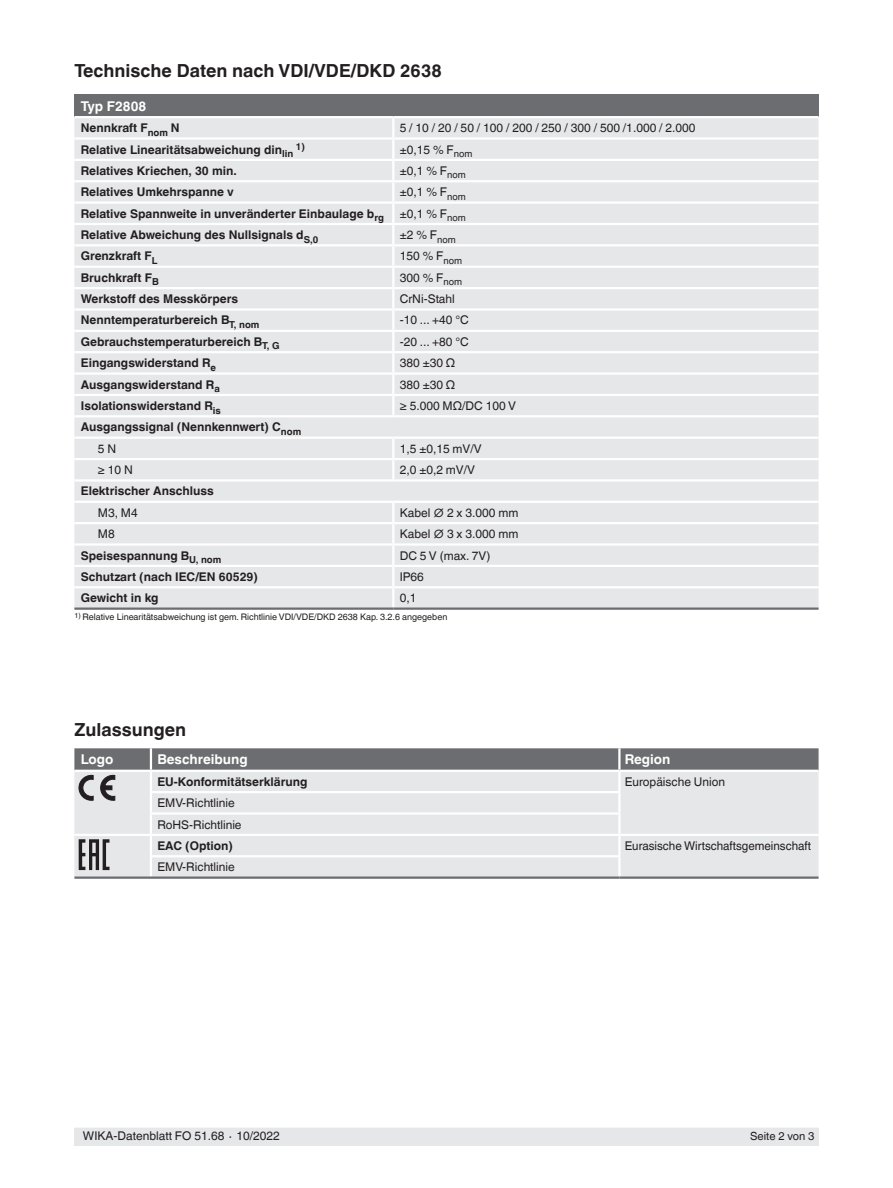
<style>
.page{position:relative;width:893px;height:1188px;background:#fff}
.page>*{position:absolute;margin:0;border:0;box-sizing:border-box;transform-origin:0 0}
.Subheadline1{font:700 18px "Helvetica World";color:#231f20}
.Tables_-_Headline{font:700 13.5px "Helvetica World";color:#fff}
.Tables_-_Running_tex{font:700 12px "Helvetica World";color:#231f20}
.Tables_-_Running_tex-2{font:12px "Helvetica World";color:#231f20}
.t1{font:11.25px "Helvetica World";color:#231f20}
.Tables_-_Running_tex-3{font:700 9.6px "Helvetica World";color:#231f20}
.Footnotes{font:9px "Helvetica World";color:#231f20}
.s1{font-size:11.25px}
</style>
<div class="page">
<div style="left:74px;top:1128px;width:745px;height:17px;background:#e6e7e9"></div>
<div style="left:74px;top:95px;width:745px;height:22px;background:#6c6d70"></div>
<div style="left:74px;top:118px;width:745px;height:490px;background:#e6e7e9"></div>
<hr style="left:74px;top:137px;width:319px;height:3px;background:#fff">
<hr style="left:74px;top:159px;width:319px;height:2px;background:#fff">
<hr style="left:74px;top:180px;width:319px;height:2px;background:#fff">
<hr style="left:74px;top:201px;width:319px;height:3px;background:#fff">
<hr style="left:74px;top:223px;width:319px;height:2px;background:#fff">
<hr style="left:74px;top:244px;width:319px;height:2px;background:#fff">
<hr style="left:74px;top:266px;width:319px;height:2px;background:#fff">
<hr style="left:74px;top:287px;width:319px;height:2px;background:#fff">
<hr style="left:74px;top:308px;width:319px;height:3px;background:#fff">
<hr style="left:74px;top:330px;width:319px;height:2px;background:#fff">
<hr style="left:74px;top:351px;width:319px;height:2px;background:#fff">
<hr style="left:74px;top:372px;width:319px;height:3px;background:#fff">
<hr style="left:74px;top:394px;width:319px;height:2px;background:#fff">
<hr style="left:74px;top:458px;width:319px;height:2px;background:#fff">
<hr style="left:74px;top:522px;width:319px;height:2px;background:#fff">
<hr style="left:74px;top:543px;width:319px;height:3px;background:#fff">
<hr style="left:74px;top:565px;width:319px;height:2px;background:#fff">
<hr style="left:74px;top:586px;width:319px;height:2px;background:#fff">
<svg style="left:392px;top:118px;width:2px;height:126px"></svg>
<hr style="left:392px;top:246px;width:2px;height:20px;background:#fff">
<svg style="left:392px;top:268px;width:2px;height:147px"></svg>
<svg style="left:392px;top:439px;width:2px;height:40px"></svg>
<svg style="left:392px;top:503px;width:2px;height:83px"></svg>
<hr style="left:392px;top:588px;width:2px;height:20px;background:#fff">
<hr style="left:393px;top:137px;width:426px;height:3px;background:#fff">
<hr style="left:393px;top:159px;width:426px;height:2px;background:#fff">
<hr style="left:393px;top:180px;width:426px;height:2px;background:#fff">
<hr style="left:393px;top:201px;width:426px;height:3px;background:#fff">
<hr style="left:393px;top:223px;width:426px;height:2px;background:#fff">
<hr style="left:393px;top:244px;width:426px;height:2px;background:#fff">
<hr style="left:393px;top:266px;width:426px;height:2px;background:#fff">
<hr style="left:393px;top:287px;width:426px;height:2px;background:#fff">
<hr style="left:393px;top:308px;width:426px;height:3px;background:#fff">
<hr style="left:393px;top:330px;width:426px;height:2px;background:#fff">
<hr style="left:393px;top:351px;width:426px;height:2px;background:#fff">
<hr style="left:393px;top:372px;width:426px;height:3px;background:#fff">
<hr style="left:393px;top:394px;width:426px;height:2px;background:#fff">
<hr style="left:393px;top:458px;width:426px;height:2px;background:#fff">
<hr style="left:393px;top:522px;width:426px;height:2px;background:#fff">
<hr style="left:393px;top:543px;width:426px;height:3px;background:#fff">
<hr style="left:393px;top:565px;width:426px;height:2px;background:#fff">
<hr style="left:393px;top:586px;width:426px;height:2px;background:#fff">
<hr style="left:74px;top:116px;width:319px;height:2px;background:#fff">
<hr style="left:393px;top:116px;width:426px;height:2px;background:#fff">
<hr style="left:74px;top:608px;width:319px;height:2px;background:#6c6d70">
<hr style="left:393px;top:608px;width:426px;height:2px;background:#6c6d70">
<hr style="left:74px;top:415px;width:319px;height:2px;background:#fff">
<hr style="left:393px;top:415px;width:426px;height:2px;background:#fff">
<hr style="left:74px;top:437px;width:319px;height:2px;background:#fff">
<hr style="left:393px;top:437px;width:426px;height:2px;background:#fff">
<hr style="left:74px;top:479px;width:319px;height:3px;background:#fff">
<hr style="left:393px;top:479px;width:426px;height:3px;background:#fff">
<hr style="left:74px;top:501px;width:319px;height:2px;background:#fff">
<hr style="left:393px;top:501px;width:426px;height:2px;background:#fff">
<svg style="left:74px;top:870px;width:745px;height:7px;background:#dddee0"></svg>
<hr style="left:150px;top:857px;width:2px;height:20px;background:#fff">
<hr style="left:618px;top:857px;width:2px;height:20px;background:#fff">
<hr style="left:74px;top:877px;width:77px;height:2px;background:#6c6d70">
<hr style="left:619px;top:877px;width:200px;height:2px;background:#6c6d70">
<hr style="left:151px;top:877px;width:468px;height:2px;background:#6c6d70">
<svg style="left:74px;top:748px;width:745px;height:122px;background:#d0d1d3"></svg>
<p class="Subheadline1" style="left:74px;top:60px;width:369px">Technische Daten nach VDI/VDE/DKD 2638</p>
<p class="Tables_-_Headline" style="left:81px;top:98px;width:67px">Typ F2808</p>
<p class="Tables_-_Running_tex" style="left:81px;top:121px;width:100px">Nennkraft F<sub>nom</sub> N</p>
<p class="Tables_-_Running_tex-2" style="left:400px;top:121px;width:297px">5 / 10 / 20 / 50 / 100 / 200 / 250 / 300 / 500 /1.000 / 2.000</p>
<p class="Tables_-_Running_tex" style="left:81px;top:142px;width:214px">Relative Linearitätsabweichung din<sub>lin</sub></p>
<p class="Tables_-_Running_tex-3" style="left:296px;top:141px;width:11px">1)</p>
<p class="Tables_-_Running_tex-2" style="left:400px;top:142px;width:74px">±0,15 % F<sub>nom</sub></p>
<p class="Tables_-_Running_tex" style="left:81px;top:164px;width:157px">Relatives Kriechen, 30 min.</p>
<p class="Tables_-_Running_tex-2" style="left:400px;top:164px;width:68px">±0,1 % F<sub>nom</sub></p>
<p class="Tables_-_Running_tex" style="left:81px;top:185px;width:154px">Relatives Umkehrspanne v</p>
<p class="Tables_-_Running_tex-2" style="left:400px;top:185px;width:68px">±0,1 % F<sub>nom</sub></p>
<p class="Tables_-_Running_tex" style="left:81px;top:206px;width:305px">Relative Spannweite in unveränderter Einbaulage b<sub>rg</sub></p>
<p class="Tables_-_Running_tex-2" style="left:400px;top:206px;width:68px">±0,1 % F<sub>nom</sub></p>
<p class="Tables_-_Running_tex" style="left:81px;top:228px;width:239px">Relative Abweichung des Nullsignals d<sub>S,0</sub></p>
<p class="Tables_-_Running_tex-2" style="left:400px;top:228px;width:58px">±2 % F<sub>nom</sub></p>
<p class="Tables_-_Running_tex" style="left:81px;top:249px;width:78px">Grenzkraft F<sub>L</sub></p>
<p class="Tables_-_Running_tex-2" style="left:400px;top:249px;width:64px">150 % F<sub>nom</sub></p>
<p class="Tables_-_Running_tex" style="left:81px;top:271px;width:80px">Bruchkraft F<sub>B</sub></p>
<p class="Tables_-_Running_tex-2" style="left:400px;top:271px;width:64px">300 % F<sub>nom</sub></p>
<p class="Tables_-_Running_tex" style="left:81px;top:292px;width:159px">Werkstoff des Messkörpers</p>
<p class="Tables_-_Running_tex-2" style="left:400px;top:292px;width:57px">CrNi-Stahl</p>
<p class="Tables_-_Running_tex" style="left:81px;top:313px;width:180px">Nenntemperaturbereich B<sub>T,</sub> <sub>nom</sub></p>
<p class="Tables_-_Running_tex-2" style="left:400px;top:313px;width:71px">-10 ... +40 °C</p>
<p class="Tables_-_Running_tex" style="left:81px;top:335px;width:200px">Gebrauchstemperaturbereich B<sub>T,</sub> <sub>G</sub></p>
<p class="Tables_-_Running_tex-2" style="left:400px;top:335px;width:71px">-20 ... +80 °C</p>
<p class="Tables_-_Running_tex" style="left:81px;top:356px;width:137px">Eingangswiderstand R<sub>e</sub></p>
<p class="Tables_-_Running_tex-2" style="left:400px;top:356px;width:57px">380 ±30 Ω</p>
<p class="Tables_-_Running_tex" style="left:81px;top:377px;width:141px">Ausgangswiderstand R<sub>a</sub></p>
<p class="Tables_-_Running_tex-2" style="left:400px;top:377px;width:57px">380 ±30 Ω</p>
<p class="Tables_-_Running_tex" style="left:81px;top:399px;width:142px">Isolationswiderstand R<sub>is</sub></p>
<p class="Tables_-_Running_tex-2" style="left:400px;top:399px;width:118px">≥ 5.000 MΩ/DC 100 V</p>
<p class="Tables_-_Running_tex" style="left:81px;top:420px;width:222px">Ausgangssignal (Nennkennwert) C<sub>nom</sub></p>
<p class="Tables_-_Running_tex-2" style="left:98px;top:442px;width:20px">5 N</p>
<p class="Tables_-_Running_tex-2" style="left:400px;top:442px;width:83px">1,5 ±0,15 mV/V</p>
<p class="Tables_-_Running_tex-2" style="left:98px;top:463px;width:37px">≥ 10 N</p>
<p class="Tables_-_Running_tex-2" style="left:400px;top:463px;width:77px">2,0 ±0,2 mV/V</p>
<p class="Tables_-_Running_tex" style="left:81px;top:484px;width:134px">Elektrischer Anschluss</p>
<p class="Tables_-_Running_tex-2" style="left:98px;top:506px;width:42px">M3, M4</p>
<p class="Tables_-_Running_tex-2" style="left:400px;top:506px;width:120px">Kabel ∅ 2 x 3.000 mm</p>
<p class="Tables_-_Running_tex-2" style="left:98px;top:527px;width:18px">M8</p>
<p class="Tables_-_Running_tex-2" style="left:400px;top:527px;width:120px">Kabel ∅ 3 x 3.000 mm</p>
<p class="Tables_-_Running_tex" style="left:81px;top:548px;width:142px">Speisespannung B<sub>U,</sub> <sub>nom</sub></p>
<p class="Tables_-_Running_tex-2" style="left:400px;top:548px;width:92px">DC 5 V (max. 7V)</p>
<p class="Tables_-_Running_tex" style="left:81px;top:570px;width:179px">Schutzart (nach IEC/EN 60529)</p>
<p class="Tables_-_Running_tex-2" style="left:400px;top:570px;width:26px">IP66</p>
<p class="Tables_-_Running_tex" style="left:81px;top:591px;width:79px">Gewicht in kg</p>
<p class="Tables_-_Running_tex-2" style="left:400px;top:591px;width:18px">0,1</p>
<p class="Footnotes" style="left:74px;top:612px;width:374px"><sup>1)</sup> Relative Linearitätsabweichung ist gem. Richtlinie VDI/VDE/DKD 2638 Kap. 3.2.6 angegeben</p>
<p class="Subheadline1" style="left:74px;top:719px;width:113px">Zulassungen</p>
<p class="Tables_-_Headline" style="left:81px;top:752px;width:34px">Logo</p>
<p class="Tables_-_Headline" style="left:157px;top:752px;width:92px">Beschreibung</p>
<p class="Tables_-_Headline" style="left:625px;top:752px;width:47px">Region</p>
<p class="Tables_-_Running_tex" style="left:157px;top:775px;width:152px">EU-Konformitätserklärung</p>
<p class="Tables_-_Running_tex-2" style="left:625px;top:775px;width:102px">Europäische Union</p>
<p class="Tables_-_Running_tex-2" style="left:157px;top:796px;width:79px">EMV-Richtlinie</p>
<p class="Tables_-_Running_tex-2" style="left:157px;top:817px;width:86px">RoHS-Richtlinie</p>
<p class="Tables_-_Running_tex" style="left:157px;top:839px;width:77px">EAC (Option)</p>
<p class="Tables_-_Running_tex-2" style="left:625px;top:839px;width:188px">Eurasische Wirtschaftsgemeinschaft</p>
<p class="Tables_-_Running_tex-2" style="left:157px;top:860px;width:79px">EMV-Richtlinie</p>
<p class="Tables_-_Running_tex-2" style="left:83px;top:1129px;width:198px">WIKA-Datenblatt FO 51.68 <span class="s1">∙</span> 10/2022</p>
<p class="t1" style="left:750px;top:1130px;width:66px">Seite 2 von 3</p>
</div>
